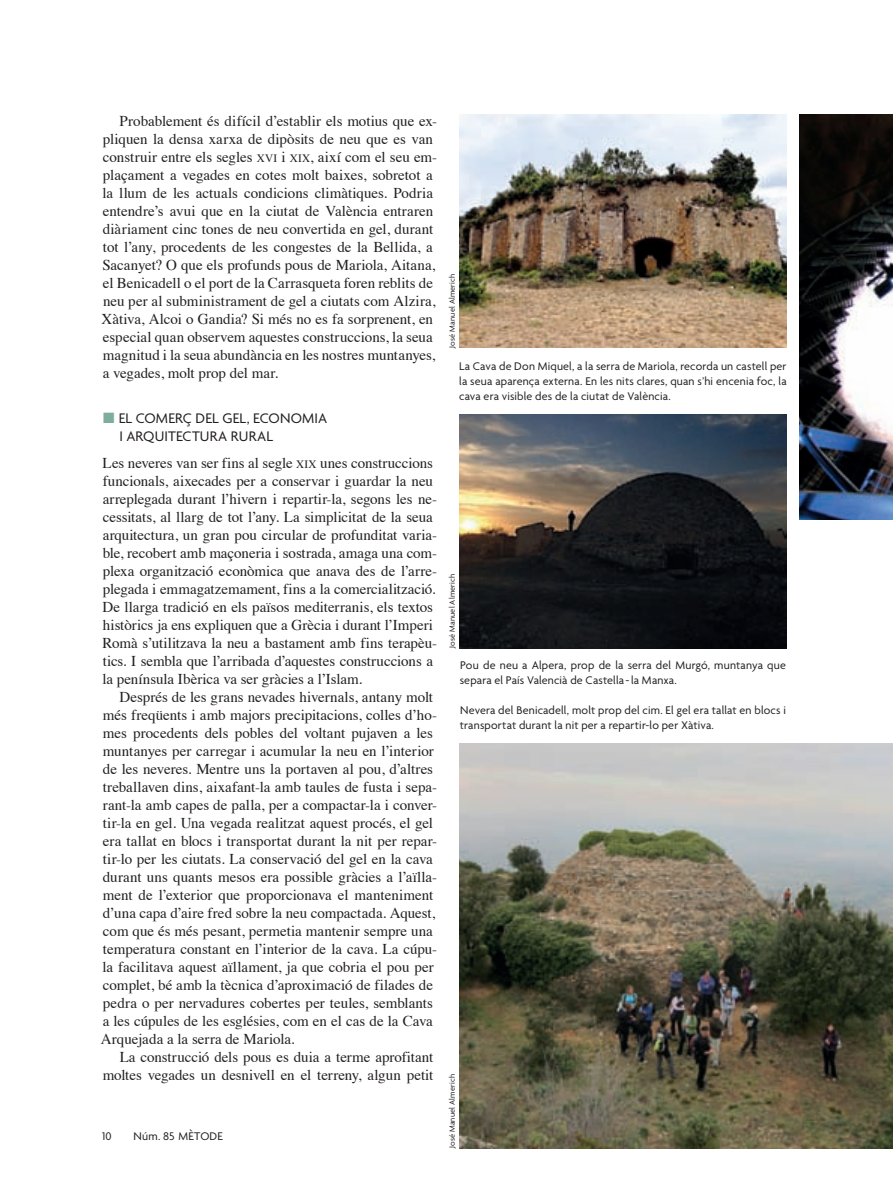
<style>
.page{position:relative;width:893px;height:1191px;background:#fff}
.page>*{position:absolute;margin:0;border:0;box-sizing:border-box;transform-origin:0 0}
.t1{font:15px/18px "Times";color:#231f20}
.t2{font:15px/18px "Agenda";letter-spacing:.01em;color:#231f20}
.t3{font:12px/15px "Agenda";letter-spacing:.015em;color:#231f20}
.t4{font:8.25px "Agenda";letter-spacing:.02em;color:#231f20}
.s1{font-size:11.25px}
.s2{color:#7ead9c}
</style>
<div class="page">
<img style="left:799px;top:115px;width:94px;height:405px">
<img style="left:459px;top:115px;width:328px;height:233px">
<img style="left:459px;top:743px;width:434px;height:405px">
<img style="left:459px;top:414px;width:328px;height:234px">
<p class="t1" style="left:102px;top:113px;width:337px;text-indent:18px">Probablement és difícil d’establir els motius que ex&shy;pliquen la densa xarxa de dipòsits de neu que es van construir entre els segles <span class="s1">XVI</span> i <span class="s1">XIX</span>, així com el seu em&shy;plaçament a vegades en cotes molt baixes, sobretot a la llum de les actuals condicions climàtiques. Podria entendre’s avui que en la ciutat de València entraren diàriament cinc tones de neu convertida en gel, durant tot l’any, procedents de les congestes de la Bellida, a Sacanyet? O que els profunds pous de Mariola, Aitana, el Benicadell o el port de la Carrasqueta foren reblits de neu per al subministrament de gel a ciutats com Alzira, Xàtiva, Alcoi o Gandia? Si més no es fa sorprenent, en especial quan observem aquestes construccions, la seua magnitud i la seua abundància en les nostres muntanyes, a vegades, molt prop del mar.</p>
<p class="t2" style="left:119px;top:410px;width:209px;text-indent:-16px"><span class="s2">■</span> EL COMERÇ DEL GEL, ECONOMIA<br>I ARQUITECTURA RURAL</p>
<p class="t1" style="left:103px;top:455px;width:336px">Les neveres van ser fins al segle <span class="s1">XIX</span> unes construccions funcionals, aixecades per a conservar i guardar la neu arreplegada durant l’hivern i repartir-la, segons les ne&shy;cessitats, al llarg de tot l’any. La simplicitat de la seua arquitectura, un gran pou circular de profunditat varia&shy;ble, recobert amb maçoneria i sostrada, amaga una com&shy;plexa organització econòmica que anava des de l’arre&shy;plegada i emmagatzemament, fins a la comercialització.<br>De llarga tradició en els països mediterranis, els textos històrics ja ens expliquen que a Grècia i durant l’Imperi Romà s’utilitzava la neu a bastament amb fins terapèu&shy;tics. I sembla que l’arribada d’aquestes construccions a la península Ibèrica va ser gràcies a l’Islam.</p>
<p class="t1" style="left:101px;top:689px;width:338px;text-indent:19px">Després de les grans nevades hivernals, antany molt més freqüents i amb majors precipitacions, colles d’ho&shy;mes procedents dels pobles del voltant pujaven a les muntanyes per carregar i acumular la neu en l’inte rior de les neveres. Mentre uns la portaven al pou, d’altres treballaven dins, aixafant-la amb taules de fusta i sepa&shy;rant-la amb capes de palla, per a compactar-la i conver&shy;tir-la en gel. Una vegada realitzat aquest procés, el gel era tallat en blocs i transportat durant la nit per repar&shy;tir-lo per les ciutats. La conservació del gel en la cava durant uns quants mesos era possible gràcies a l’aïlla&shy;ment de l’exterior que proporcionava el manteniment d’una capa d’aire fred sobre la neu compactada. Aquest, com que és més pesant, permetia mantenir sempre una temperatura constant en l’interior de la cava. La cúpu&shy;la facilitava aquest aïllament, ja que cobria el pou per complet, bé amb la tècnica d’aproximació de filades de pedra o per nervadures cobertes per teules, semblants a les cúpules de les esglésies, com en el cas de la Cava Arquejada a la serra de Mariola.</p>
<p class="t1" style="left:103px;top:1049px;width:332px;text-align:right">La construcció dels pous es duia a terme aprofitant moltes vegades un desnivell en el terreny, algun petit</p>
<p class="t3" style="left:102px;top:1129px;width:11px">10</p>
<p class="t3" style="left:134px;top:1129px;width:91px">Núm. 85 MÈTODE</p>
<p class="t4" style="left:449px;top:348px;width:76px;rotate:-90deg">José Manuel Almerich</p>
<p class="t3" style="left:459px;top:360px;width:329px;text-align:justify">La Cava de Don Miquel, a la serra de Mariola, recorda un castell per la seua aparença externa. En les nits clares, quan s’hi encenia foc, la cava era visible des de la ciutat de València.</p>
<p class="t4" style="left:449px;top:648px;width:76px;rotate:-90deg">José Manuel Almerich</p>
<p class="t3" style="left:460px;top:659px;width:328px">Pou de neu a Alpera, prop de la serra del Murgó, muntanya que separa el País Valencià de Castella - la Manxa.</p>
<p class="t3" style="left:460px;top:704px;width:328px">Nevera del Benicadell, molt prop del cim. El gel era tallat en blocs i transportat durant la nit per a repartir-lo per Xàtiva.</p>
<p class="t4" style="left:449px;top:1148px;width:76px;rotate:-90deg">José Manuel Almerich</p>
</div>
